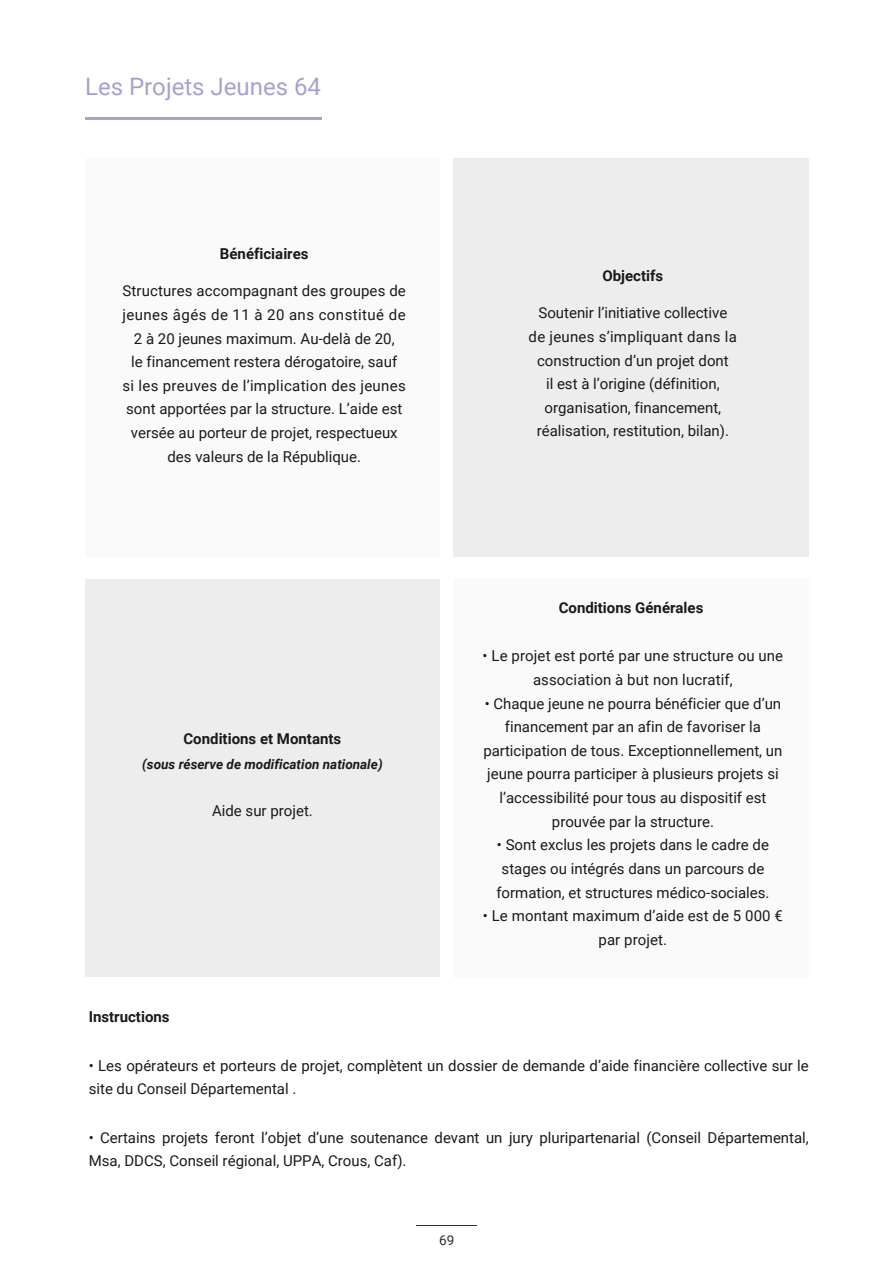
<style>
.page{position:relative;width:893px;height:1264px;background:#fff}
.page>*{position:absolute;margin:0;border:0;box-sizing:border-box;transform-origin:0 0}
.t1{font:24px "Roboto";color:#aaa0ce}
.t2{font:15px/23.7px "Roboto";color:#1a1a1a;text-align:center}
.t3{font:700 15px "Roboto";color:#1a1a1a}
.t4{font:italic 700 13.5px "Roboto";color:#1a1a1a}
.t5{font:13.5px "Roboto";color:#2b3031}
</style>
<div class="page">
<hr style="left:85px;top:117px;width:236px;height:3px;background:#aaa0ce">
<hr style="left:416px;top:1225px;width:61px;height:1px;background:#2b3031">
<div style="left:85px;top:158px;width:354px;height:398px;background:#fafafa"></div>
<div style="left:453px;top:158px;width:355px;height:398px;background:#ededed"></div>
<div style="left:85px;top:579px;width:354px;height:397px;background:#ededed"></div>
<div style="left:453px;top:579px;width:355px;height:398px;background:#fafafa"></div>
<h1 class="t1" style="left:85px;top:72px;width:237px">Les Projets Jeunes 64</h1>
<p class="t3" style="left:220px;top:245px;width:90px">Bénéficiaires</p>
<p class="t2" style="left:122px;top:279px;width:285px">Structures accompagnant des groupes de jeunes âgés de 11 à 20 ans constitué de 2 à 20 jeunes maximum. Au-delà de 20,<br>le financement restera dérogatoire, sauf<br>si les preuves de l’implication des jeunes sont apportées par la structure. L’aide est versée au porteur de projet, respectueux des valeurs de la République.</p>
<p class="t3" style="left:183px;top:730px;width:159px">Conditions et Montants</p>
<p class="t4" style="left:142px;top:756px;width:242px">(sous réserve de modification nationale)</p>
<p class="t2" style="left:212px;top:799px;width:102px">Aide sur projet.</p>
<p class="t3" style="left:89px;top:1008px;width:82px">Instructions</p>
<p class="t3" style="left:602px;top:267px;width:62px">Objectifs</p>
<p class="t2" style="left:528px;top:301px;width:210px">Soutenir l’initiative collective de jeunes s’impliquant dans la construction d’un projet dont<br>il est à l’origine (définition, organisation, financement, réalisation, restitution, bilan).</p>
<p class="t3" style="left:558px;top:598px;width:146px">Conditions Générales</p>
<p class="t2" style="left:482px;top:644px;width:302px">• Le projet est porté par une structure ou une association à but non lucratif,</p>
<p class="t2" style="left:483px;top:691px;width:300px">• Chaque jeune ne pourra bénéficier que d’un financement par an afin de favoriser la participation de tous. Exceptionnellement, un jeune pourra participer à plusieurs projets si l’accessibilité pour tous au dispositif est prouvée par la structure.</p>
<p class="t2" style="left:496px;top:833px;width:275px">• Sont exclus les projets dans le cadre de stages ou intégrés dans un parcours de formation, et structures médico-sociales.</p>
<p class="t2" style="left:483px;top:904px;width:301px">• Le montant maximum d’aide est de 5 000 € par projet.</p>
<p class="t2" style="left:89px;top:1053px;width:721px;text-align:left">• Les opérateurs et porteurs de projet, complètent un dossier de demande d’aide financière collective sur le site du Conseil Départemental .</p>
<p class="t2" style="left:89px;top:1125px;width:721px;text-align:left">• Certains projets feront l’objet d’une soutenance devant un jury pluripartenarial (Conseil Départemental,<br>Msa, DDCS, Conseil régional, UPPA, Crous, Caf).</p>
<p class="t5" style="left:439px;top:1232px;width:17px">69</p>
</div>
